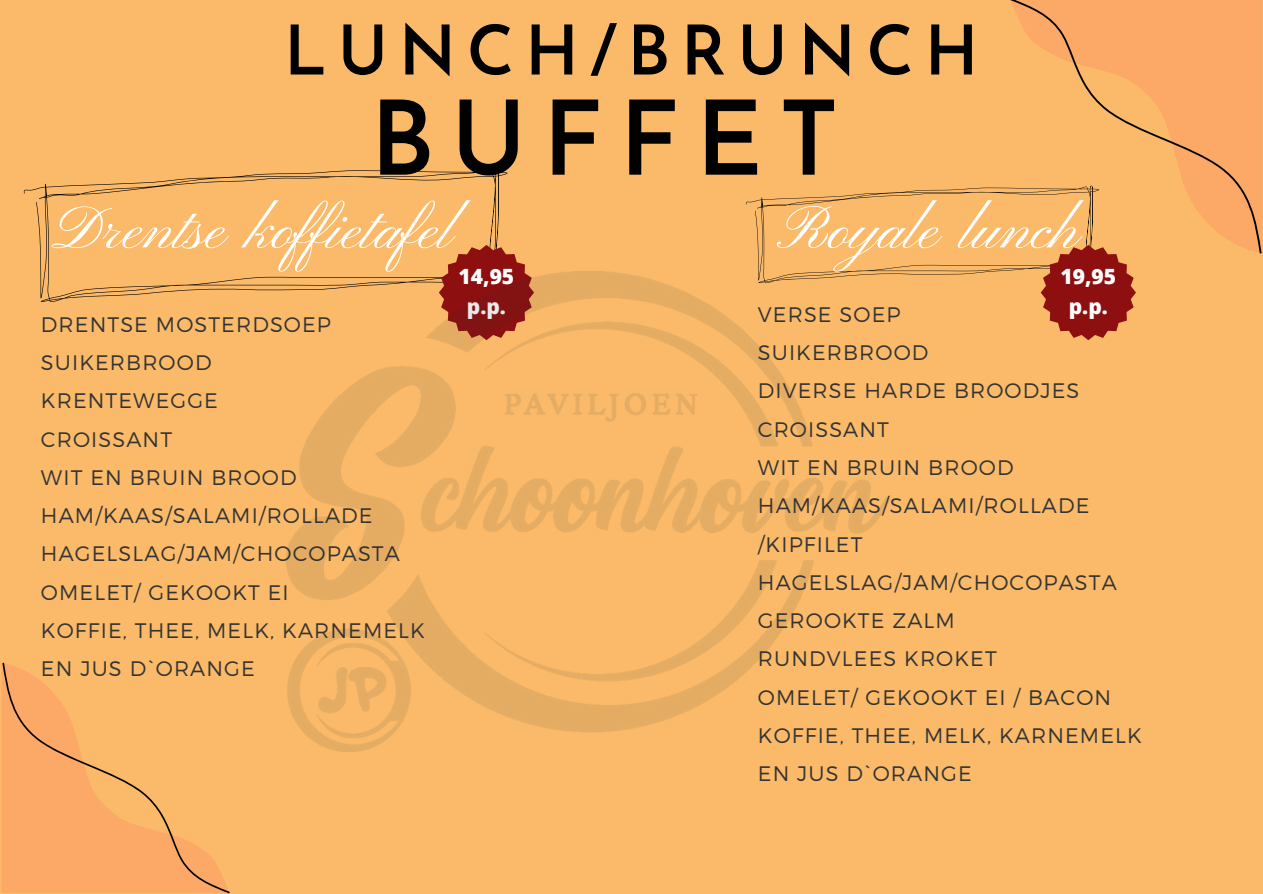
<style>
.page{position:relative;width:1263px;height:894px;background:#fff}
.page>*{position:absolute;margin:0;border:0;box-sizing:border-box;transform-origin:0 0}
.t1{font:600 103.2px "Josefin Sans";letter-spacing:.15em;color:#000}
.t2{font:600 68.7px "Josefin Sans";letter-spacing:.15em;color:#000}
.t3{font:61.5px "Pinyon Script";color:#fff}
.t4{font:300 21px/38.2px "Montserrat";letter-spacing:.055em;color:#333}
.t5{font:800 21px/29.2px "Open Sans";color:#fff;text-align:center}
</style>
<div class="page">
<div style="left:0;top:0;width:1263px;height:893px;background:#faba69"></div>
<svg style="left:24px;top:167px;width:483px;height:135px"></svg>
<svg style="left:439px;top:245px;width:86px;height:26px"></svg>
<svg style="left:746px;top:187px;width:390px;height:153px"></svg>
<svg style="left:1009px;top:0;width:252px;height:253px"></svg>
<svg style="left:2px;top:662px;width:228px;height:230px"></svg>
<img style="left:287px;top:271px;width:603px;height:480px">
<h2 class="t2" style="left:284px;top:23px;width:696px">LUNCH/BRUNCH</h2>
<h1 class="t1" style="left:370px;top:97px;width:471px">BUFFET</h1>
<h3 class="t3" style="left:53px;top:195px;width:404px">Drentse kofietafel</h3>
<h3 class="t3" style="left:786px;top:195px;width:297px">Royale lunch</h3>
<p class="t4" style="left:758px;top:294px;width:385px">VERSE SOEP<br>SUIKERBROOD<br>DIVERSE HARDE BROODJES<br>CROISSANT<br>WIT EN BRUIN BROOD<br>HAM/KAAS/SALAMI/ROLLADE /KIPFILET<br>HAGELSLAG/JAM/CHOCOPASTA<br>GEROOKTE ZALM<br>RUNDVLEES KROKET<br>OMELET/ GEKOOKT EI / BACON<br>KOFFIE, THEE, MELK, KARNEMELK<br>EN JUS D`ORANGE</p>
<p class="t5" style="left:459px;top:261px;width:57px">14,95 p.p.</p>
<p class="t5" style="left:1060px;top:261px;width:57px">19,95 p.p.</p>
<p class="t4" style="left:41px;top:304px;width:385px">DRENTSE MOSTERDSOEP<br>SUIKERBROOD<br>KRENTEWEGGE<br>CROISSANT<br>WIT EN BRUIN BROOD<br>HAM/KAAS/SALAMI/ROLLADE<br>HAGELSLAG/JAM/CHOCOPASTA<br>OMELET/ GEKOOKT EI<br>KOFFIE, THEE, MELK, KARNEMELK<br>EN JUS D`ORANGE</p>
</div>
